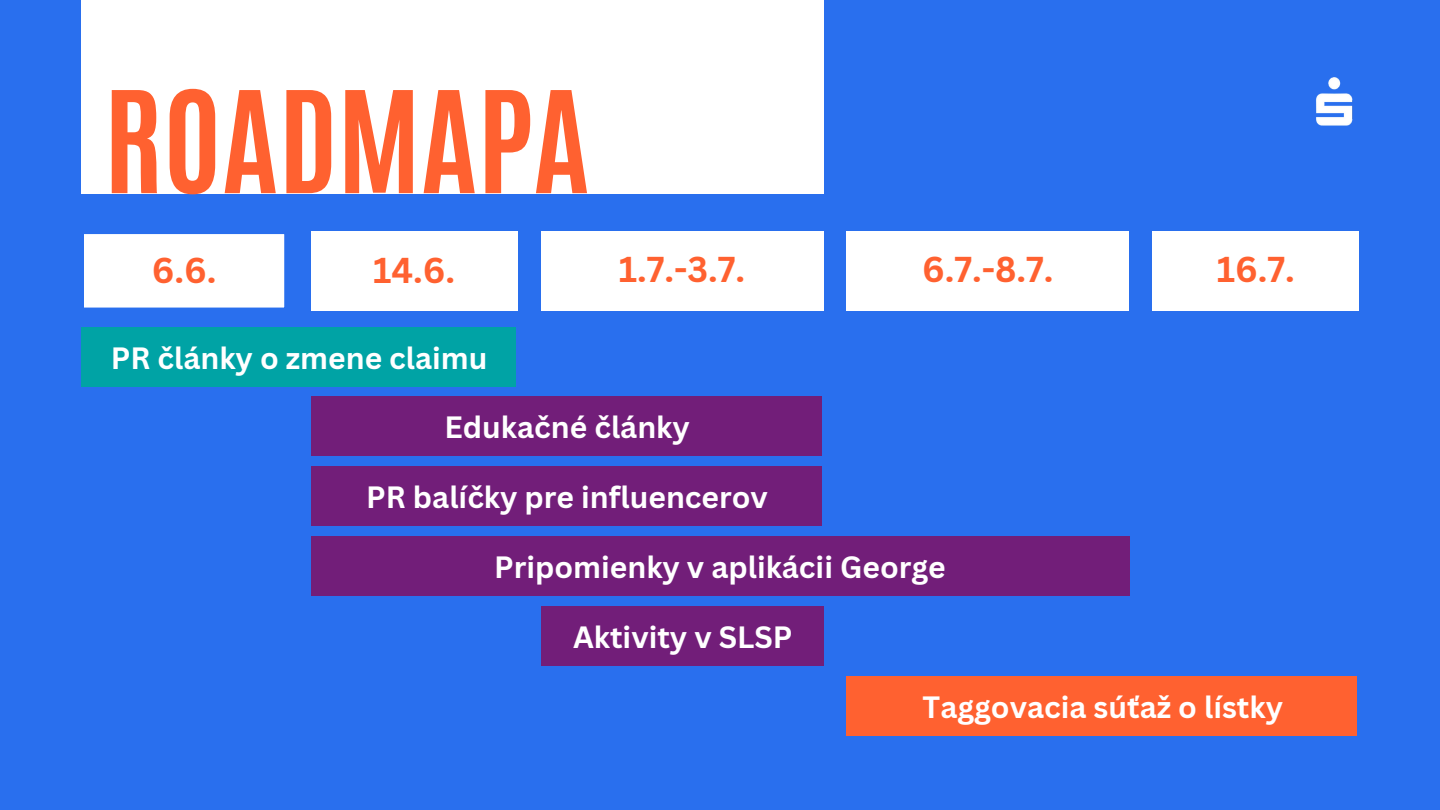
<style>
.page{position:relative;width:1440px;height:810px;background:#296fee}
.page>*{position:absolute;margin:0;border:0;box-sizing:border-box;transform-origin:0 0}
.t1{font:700 120px "Antonio";color:#ff6130}
.t2{font:700 35px "Canva Sans";color:#ff6130}
.t3{font:700 30px "Canva Sans";color:#fff}
</style>
<div class="page">
<div style="left:81px;top:0;width:742px;height:193px;background:#fff"></div>
<img style="left:1316px;top:77px;width:37px;height:49px">
<div style="left:84px;top:234px;width:201px;height:74px;background:#fff"></div>
<div style="left:311px;top:231px;width:206px;height:80px;background:#fff"></div>
<div style="left:541px;top:231px;width:282px;height:80px;background:#fff"></div>
<div style="left:847px;top:231px;width:282px;height:80px;background:#fff"></div>
<div style="left:1153px;top:231px;width:206px;height:80px;background:#fff"></div>
<div style="left:81px;top:327px;width:434px;height:59px;background:#00a3a5"></div>
<div style="left:311px;top:397px;width:510px;height:59px;background:#721e79"></div>
<div style="left:311px;top:537px;width:818px;height:59px;background:#721e79"></div>
<div style="left:311px;top:467px;width:510px;height:59px;background:#721e79"></div>
<div style="left:541px;top:607px;width:282px;height:59px;background:#721e79"></div>
<div style="left:847px;top:676px;width:510px;height:59px;background:#ff6130"></div>
<h1 class="t1" style="left:104px;top:56px;width:487px">ROADMAPA</h1>
<p class="t2" style="left:152px;top:246px;width:66px">6.6.</p>
<p class="t2" style="left:373px;top:246px;width:84px">14.6.</p>
<p class="t2" style="left:619px;top:244px;width:128px">1.7.-3.7.</p>
<p class="t2" style="left:922px;top:244px;width:133px">6.7.-8.7.</p>
<p class="t2" style="left:1217px;top:244px;width:80px">16.7.</p>
<p class="t3" style="left:111px;top:337px;width:378px">PR články o zmene claimu</p>
<p class="t3" style="left:444px;top:406px;width:247px">Edukačné články</p>
<p class="t3" style="left:366px;top:476px;width:403px">PR balíčky pre influencerov</p>
<p class="t3" style="left:494px;top:546px;width:453px">Pripomienky v aplikácii George</p>
<p class="t3" style="left:573px;top:616px;width:221px">Aktivity v SLSP</p>
<p class="t3" style="left:923px;top:686px;width:362px">Taggovacia súťaž o lístky</p>
</div>
